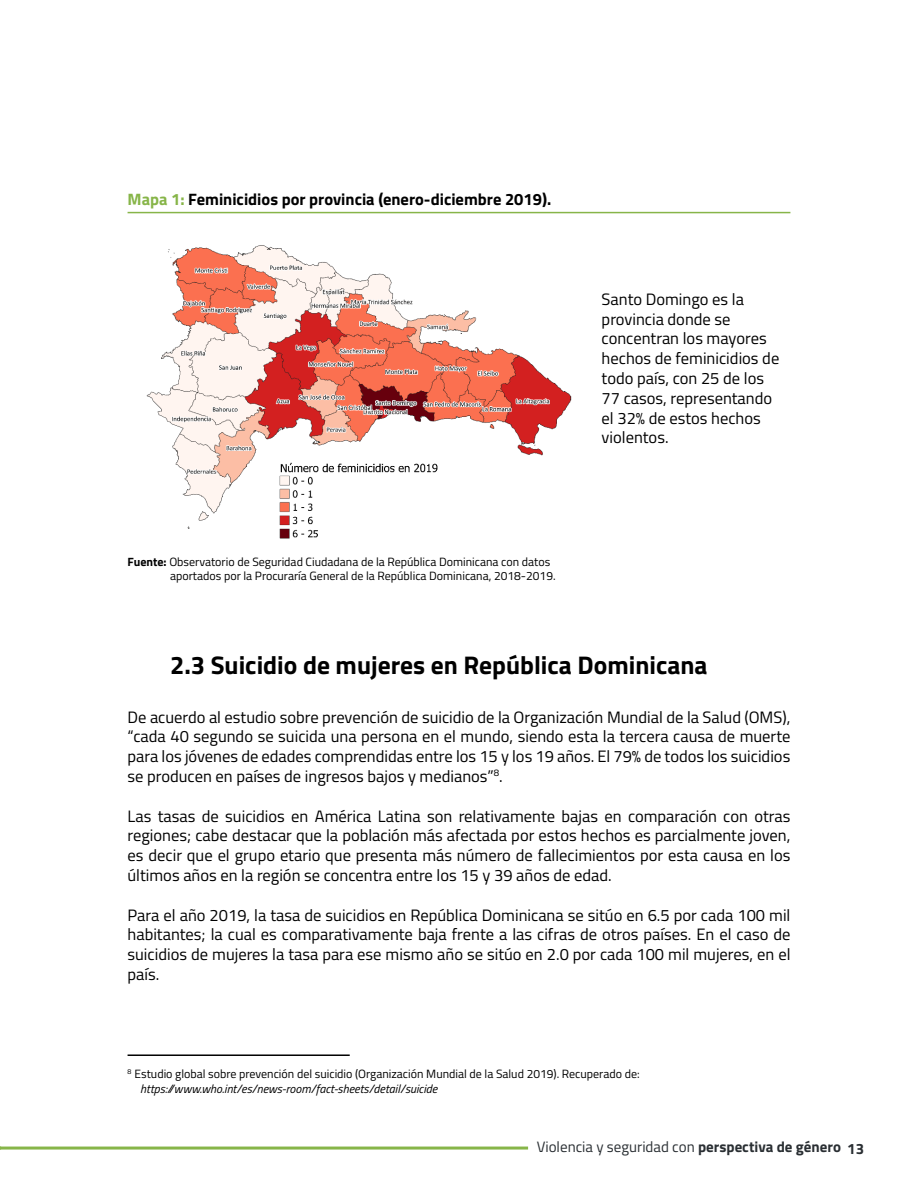
<style>
.page{position:relative;width:918px;height:1188px;background:#fff}
.page>*{position:absolute;margin:0;border:0;box-sizing:border-box;transform-origin:0 0}
.t1{font:700 25.5px "Titillium";color:#000}
.t2{font:16.5px/19.8px "Titillium";color:#000;text-align:justify}
.t3{font:700 16.5px "Titillium";color:#000}
.t4{font:15px "Titillium";color:#2a2f33}
.t5{font:12px/14.4px "Titillium";color:#000}
.s1{color:#87b549}
.s2{font-weight:700}
.s3{font-style:italic}
</style>
<div class="page">
<hr style="left:0;top:1147px;width:528px;height:3px;background:#87b549">
<img style="left:146px;top:245px;width:426px;height:294px">
<hr style="left:128px;top:212px;width:662px;height:1px;background:#87b549">
<hr style="left:128px;top:1054px;width:222px;height:2px;background:#000">
<p class="t3" style="left:128px;top:187px;width:425px"><span class="s1">Mapa 1:</span> Feminicidios por provincia (enero-diciembre 2019).</p>
<p class="t5" style="left:170px;top:554px;width:387px;text-indent:-43px"><span class="s2">Fuente:</span> Observatorio de Seguridad Ciudadana de la República Dominicana con datos aportados por la Procuraría General de la República Dominicana, 2018-2019.</p>
<p class="t2" style="left:602px;top:288px;width:179px;text-align:left">Santo Domingo es la provincia donde se concentran los mayores hechos de feminicidios de todo país, con 25 de los<br>77 casos, representando el 32% de estos hechos violentos.</p>
<h1 class="t1" style="left:170px;top:646px;width:539px">2.3 Suicidio de mujeres en República Dominicana</h1>
<p class="t2" style="left:128px;top:706px;width:664px">De acuerdo al estudio sobre prevención de suicidio de la Organización Mundial de la Salud (OMS), “cada 40 segundo se suicida una persona en el mundo, siendo esta la tercera causa de muerte para los jóvenes de edades comprendidas entre los 15 y los 19 años. El 79% de todos los suicidios se producen en países de ingresos bajos y medianos”<sup>8</sup>.</p>
<p class="t2" style="left:128px;top:805px;width:664px">Las tasas de suicidios en América Latina son relativamente bajas en comparación con otras regiones; cabe destacar que la población más afectada por estos hechos es parcialmente joven, es decir que el grupo etario que presenta más número de fallecimientos por esta causa en los últimos años en la región se concentra entre los 15 y 39 años de edad.</p>
<p class="t2" style="left:128px;top:904px;width:664px">Para el año 2019, la tasa de suicidios en República Dominicana se sitúo en 6.5 por cada 100 mil habitantes; la cual es comparativamente baja frente a las cifras de otros países. En el caso de suicidios de mujeres la tasa para ese mismo año se sitúo en 2.0 por cada 100 mil mujeres, en el país.</p>
<p class="t5" style="left:140px;top:1066px;width:501px;text-indent:-13px"><sup>8</sup> Estudio global sobre prevención del suicidio (Organización Mundial de la Salud 2019). Recuperado de: <span class="s3">https://www.who.int/es/news-room/fact-sheets/detail/suicide</span></p>
<p class="t4" style="left:537px;top:1136px;width:329px">Violencia y seguridad con <span class="s2">perspectiva de género 13</span></p>
</div>
